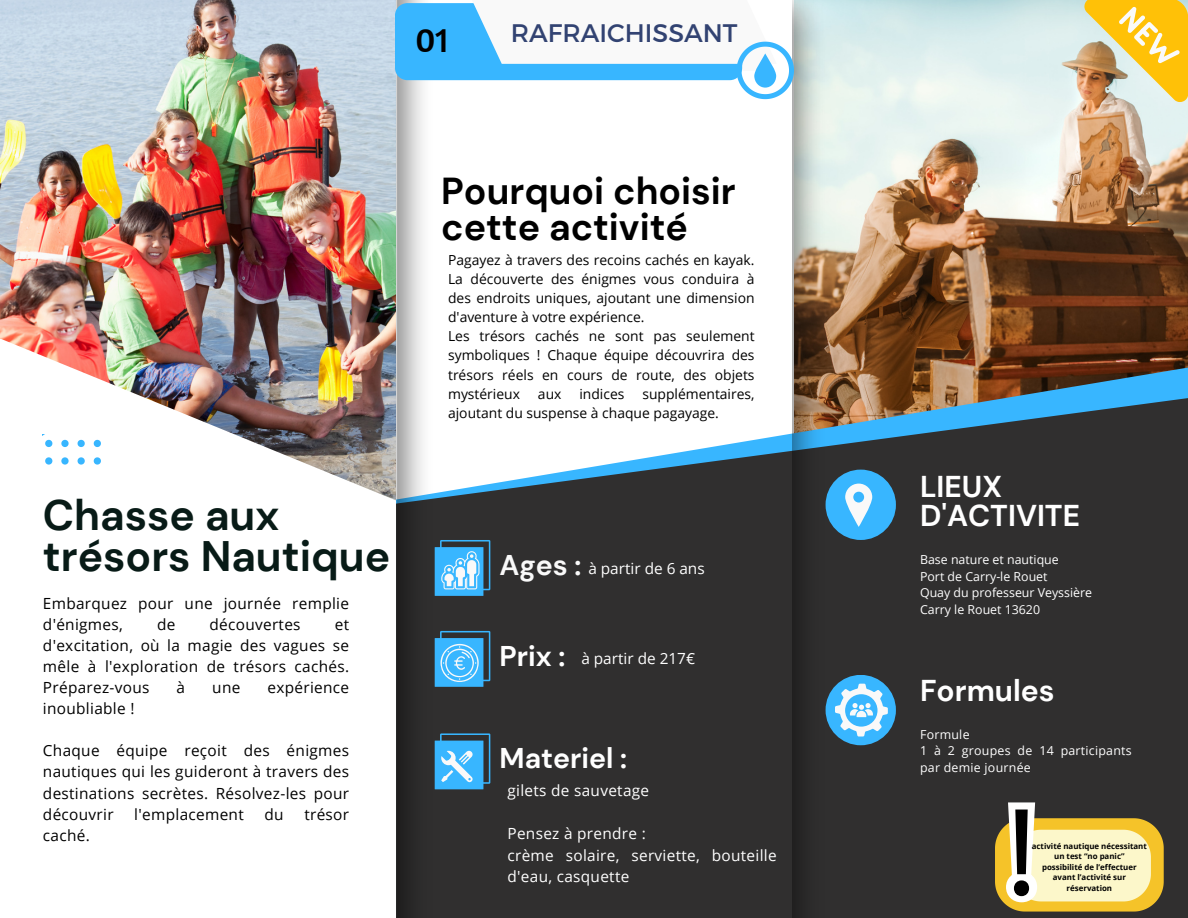
<style>
.page{position:relative;width:1188px;height:918px;background:#fff}
.page>*{position:absolute;margin:0;border:0;box-sizing:border-box;transform-origin:0 0}
.t1{font:700 42.6px/41.7px "DM Sans";color:#081b17}
.t2{font:700 37.5px/36px "DM Sans";color:#000}
.t3{font:35.55px "Amaranth";color:#000}
.t4{font:700 30px/29.2px "DM Sans";color:#fff}
.t5{font:700 28.5px "DM Sans";color:#fff}
.t6{font:700 28.5px "DM Sans";color:#f9f9f9}
.t7{font:25.35px "Montserrat";color:#324372}
.t8{font:15.3px/21.1px "Open Sans";letter-spacing:.02em;color:#000;text-align:justify}
.t9{font:15.3px/21.3px "Open Sans";letter-spacing:.02em;color:#fff}
.t10{font:15.3px "Open Sans";color:#fff}
.t11{font:13.8px/19.2px "Open Sans";color:#000}
.t12{font:12.45px "Open Sans";color:#fff}
.t13{font:12.45px/16.5px "Open Sans";letter-spacing:.02em;color:#fff}
.t14{font:700 7.95px/10.5px "Open Sans";color:#000;text-align:center}
</style>
<div class="page">
<img style="left:827px;top:0;width:361px;height:371px">
<svg style="left:435px;top:371px;width:753px;height:547px;fill:#302f2f"></svg>
<img style="left:0;top:0;width:393px;height:339px">
<img style="left:1px;top:339px;width:392px;height:160px">
<img style="left:393px;top:0;width:42px;height:918px">
<img style="left:792px;top:0;width:35px;height:918px">
<div style="left:826px;top:470px;width:70px;height:70px;background:#38b6ff;border-radius:50%"></div>
<div style="left:826px;top:675px;width:70px;height:70px;background:#38b6ff;border-radius:50%"></div>
<svg style="left:43px;top:435px;width:58px;height:30px"></svg>
<div style="left:435px;top:547px;width:48px;height:49px;background:#38b6ff"></div>
<svg style="left:440px;top:540px;width:50px;height:50px"></svg>
<div style="left:435px;top:638px;width:48px;height:49px;background:#38b6ff"></div>
<svg style="left:440px;top:631px;width:50px;height:57px"></svg>
<div style="left:435px;top:741px;width:48px;height:48px;background:#38b6ff"></div>
<svg style="left:845px;top:484px;width:27px;height:43px"></svg>
<svg style="left:440px;top:733px;width:50px;height:51px"></svg>
<svg style="left:835px;top:684px;width:53px;height:53px"></svg>
<svg style="left:395px;top:0;width:399px;height:99px"></svg>
<svg style="left:995px;top:802px;width:169px;height:110px"></svg>
<svg style="left:1084px;top:0;width:104px;height:102px"></svg>
<p class="t3" style="left:416px;top:17px;width:35px">01</p>
<p class="t7" style="left:511px;top:17px;width:228px">RAFR<sub>o</sub> AICHISSANT</p>
<p class="t1" style="left:43px;top:494px;width:349px">Chasse aux trésors Nautique</p>
<h2 class="t8" style="left:43px;top:592px;width:308px">Embarquez pour une journée remplie d'énigmes,</h2>
<h2 class="t8" style="left:157px;top:613px;width:20px">de</h2>
<h2 class="t8" style="left:210px;top:613px;width:93px">découvertes</h2>
<h2 class="t8" style="left:43px;top:613px;width:308px;text-indent:292px">et d'excitation, où la magie des vagues se mêle à l'exploration de trésors cachés.<br>Préparez-vous</h2>
<h2 class="t8" style="left:177px;top:677px;width:10px">à</h2>
<h2 class="t8" style="left:212px;top:677px;width:30px">une</h2>
<h2 class="t8" style="left:267px;top:677px;width:83px">expérience</h2>
<h2 class="t8" style="left:43px;top:698px;width:93px">inoubliable !</h2>
<p class="t8" style="left:43px;top:740px;width:308px">Chaque équipe reçoit des énigmes nautiques qui les guideront à travers des destinations secrètes. Résolvez-les pour découvrir</p>
<p class="t8" style="left:134px;top:803px;width:111px">l'emplacement</p>
<p class="t8" style="left:265px;top:803px;width:21px">du</p>
<p class="t8" style="left:304px;top:803px;width:46px">trésor</p>
<p class="t8" style="left:43px;top:824px;width:48px">caché.</p>
<h5 class="t2" style="left:441px;top:174px;width:296px">Pourquoi choisir cette activité</h5>
<p class="t11" style="left:448px;top:250px;width:308px">Pagayez à travers des recoins cachés en kayak.<br>La découverte des énigmes vous conduira à des endroits uniques, ajoutant une dimension d'aventure à votre expérience.<br>Les trésors cachés ne sont pas seulement symboliques ! Chaque équipe découvrira des trésors réels en cours de route, des objets mystérieux</p>
<p class="t11" style="left:448px;top:384px;width:308px;text-indent:194px">supplémentaires, ajoutant du suspense à chaque pagayage.</p>
<p class="t11" style="left:538px;top:384px;width:25px">aux</p>
<p class="t11" style="left:579px;top:384px;width:47px">indices</p>
<p class="t6" style="left:500px;top:547px;width:83px">Ages :</p>
<h6 class="t10" style="left:588px;top:557px;width:118px">à partir de 6 ans</h6>
<p class="t5" style="left:500px;top:638px;width:67px">Prix :</p>
<p class="t10" style="left:581px;top:648px;width:115px">à partir de 217€</p>
<h6 class="t5" style="left:500px;top:740px;width:129px">Materiel :</h6>
<p class="t9" style="left:508px;top:780px;width:143px">gilets de sauvetage</p>
<h5 class="t9" style="left:508px;top:823px;width:271px">Pensez à prendre :<br>crème solaire, serviette, bouteille d'eau, casquette</h5>
<h6 class="t4" style="left:920px;top:472px;width:162px">LIEUX<br>D'ACTIVITE</h6>
<p class="t12" style="left:920px;top:551px;width:140px">Base nature et nautique</p>
<h3 class="t12" style="left:920px;top:567px;width:129px">Port de Carry-le Rouet</h3>
<h6 class="t12" style="left:920px;top:584px;width:174px">Quay du professeur Veyssière</h6>
<p class="t12" style="left:920px;top:600px;width:122px">Carry le Rouet 13620</p>
<p class="t4" style="left:920px;top:676px;width:136px">Formules</p>
<h1 class="t13" style="left:920px;top:726px;width:51px">Formule</h1>
<h6 class="t13" style="left:920px;top:742px;width:213px">1 à 2 groupes de 14 participants par demie journée</h6>
<p class="t14" style="left:1032px;top:840px;width:117px">activité nautique nécessitant un test “no panic”</p>
<h5 class="t14" style="left:1042px;top:861px;width:96px">possibilité de l’effectuer avant l’activité sur réservation</h5>
</div>
